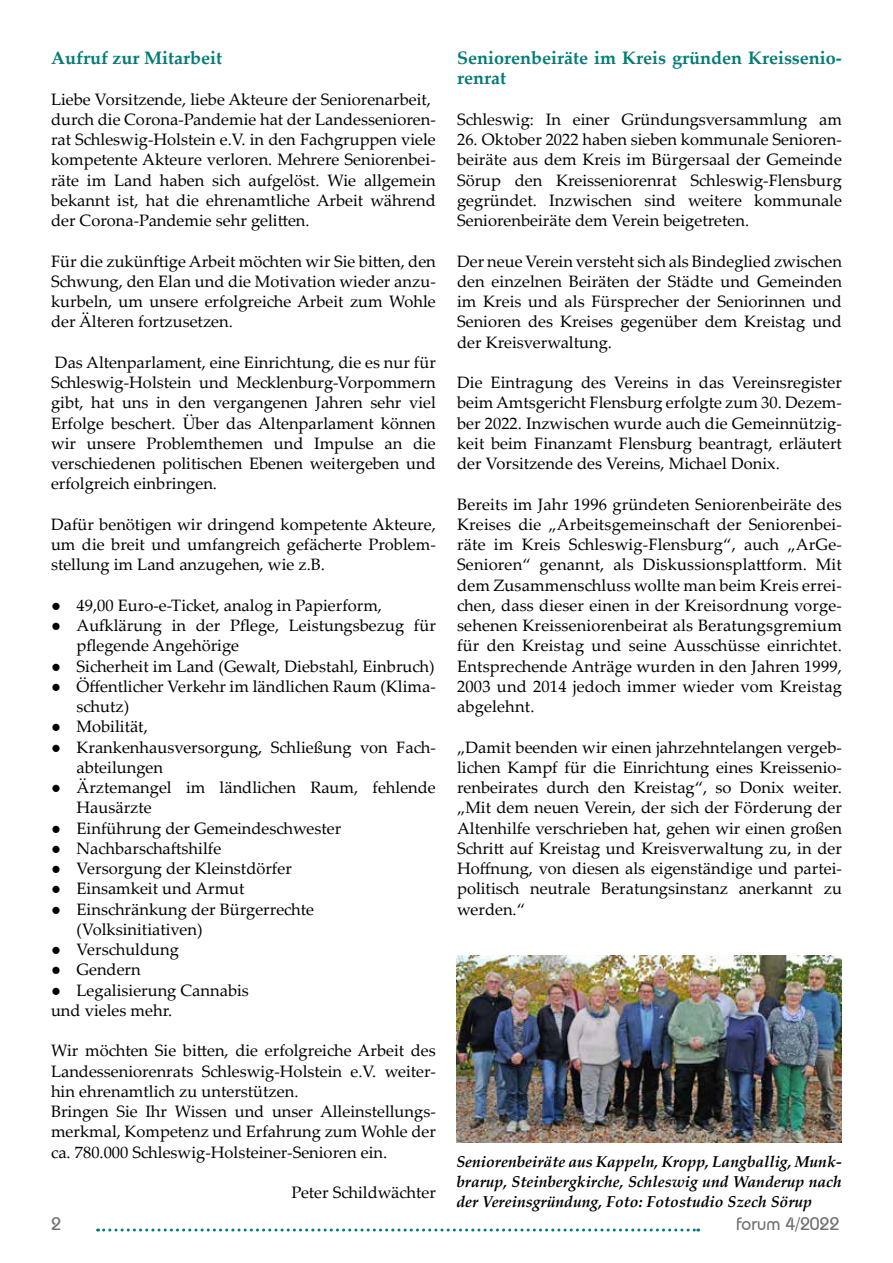
<style>
.page{position:relative;width:893px;height:1263px;background:#fff}
.page>*{position:absolute;margin:0;border:0;box-sizing:border-box;transform-origin:0 0}
.t1{font:700 18px/20.2px "Palatino Linotype";color:#007d75}
.t2{font:500 18px "Bauhaus IT Cby BT";color:#706f6f}
.t3{font:16.5px/20.2px "Palatino Linotype";color:#000}
.t4{font:italic 700 15.75px/20.2px "Palatino Linotype";color:#000;text-align:justify}
</style>
<div class="page">
<svg style="left:98px;top:1228px;width:601px;height:3px"></svg>
<img style="left:456px;top:955px;width:386px;height:187px">
<p class="t1" style="left:51px;top:47px;width:172px">Aufruf zur Mitarbeit</p>
<p class="t3" style="left:51px;top:88px;width:386px">Liebe Vorsitzende, liebe Akteure der Seniorenarbeit, durch die Corona-Pandemie hat der Landessenioren&shy;rat Schleswig-Holstein e.V. in den Fachgruppen viele kompetente Akteure verloren. Mehrere Seniorenbei&shy;räte im Land haben sich aufgelöst. Wie allgemein bekannt ist, hat die ehrenamtliche Arbeit während der Corona-Pandemie sehr gelitten.</p>
<p class="t3" style="left:51px;top:250px;width:386px;text-align:justify">Für die zukünftige Arbeit möchten wir Sie bitten, den Schwung, den Elan und die Motivation wieder anzu&shy;kurbeln, um unsere erfolgreiche Arbeit zum Wohle der Älteren fortzusetzen.</p>
<p class="t3" style="left:51px;top:352px;width:386px;text-align:justify">Das Altenparlament, eine Einrichtung, die es nur für Schleswig-Holstein und Mecklenburg-Vorpommern gibt, hat uns in den vergangenen Jahren sehr viel Erfolge beschert. Über das Altenparlament können wir unsere Problemthemen und Impulse an die verschiedenen politischen Ebenen weitergeben und erfolgreich einbringen.</p>
<p class="t3" style="left:51px;top:514px;width:386px;text-align:justify">Dafür benötigen wir dringend kompetente Akteure, um die breit und umfangreich gefächerte Problem&shy;stellung im Land anzugehen, wie z.B.</p>
<p class="t3" style="left:51px;top:595px;width:333px">● 49,00 Euro-e-Ticket, analog in Papierform,</p>
<p class="t3" style="left:77px;top:615px;width:361px;text-indent:-26px">● Aufklärung in der Pflege, Leistungsbezug für pflegende Angehörige</p>
<p class="t3" style="left:51px;top:655px;width:385px">● Sicherheit im Land (Gewalt, Diebstahl, Einbruch)</p>
<p class="t3" style="left:77px;top:676px;width:361px;text-indent:-26px">● Öffentlicher Verkehr im ländlichen Raum (Klima&shy;schutz)</p>
<p class="t3" style="left:51px;top:716px;width:98px">● Mobilität,</p>
<p class="t3" style="left:77px;top:736px;width:361px;text-indent:-26px">● Krankenhausversorgung, Schließung von Fach&shy;abteilungen</p>
<p class="t3" style="left:77px;top:777px;width:361px;text-indent:-26px">● Ärztemangel im ländlichen Raum, fehlende<br>Hausärzte</p>
<p class="t3" style="left:51px;top:817px;width:292px">● Einführung der Gemeindeschwester</p>
<p class="t3" style="left:51px;top:837px;width:172px">● Nachbarschaftshilfe</p>
<p class="t3" style="left:51px;top:858px;width:242px">● Versorgung der Kleinstdörfer</p>
<p class="t3" style="left:51px;top:878px;width:195px">● Einsamkeit und Armut</p>
<p class="t3" style="left:77px;top:898px;width:239px;text-indent:-26px">● Einschränkung der Bürgerrechte (Volksinitiativen)</p>
<p class="t3" style="left:51px;top:939px;width:129px">● Verschuldung</p>
<p class="t3" style="left:51px;top:959px;width:91px">● Gendern</p>
<p class="t3" style="left:51px;top:979px;width:199px">● Legalisierung Cannabis und vieles mehr.</p>
<p class="t3" style="left:51px;top:1040px;width:386px">Wir möchten Sie bitten, die erfolgreiche Arbeit des Landesseniorenrats Schleswig-Holstein e.V. weiter&shy;hin ehrenamtlich zu unterstützen.<br>Bringen Sie Ihr Wissen und unser Alleinstellungs&shy;merkmal, Kompetenz und Erfahrung zum Wohle der ca. 780.000 Schleswig-Holsteiner-Senioren ein.</p>
<p class="t3" style="left:292px;top:1182px;width:146px">Peter Schildwächter</p>
<p class="t1" style="left:457px;top:47px;width:386px">Seniorenbeiräte im Kreis gründen Kreissenio&shy;renrat</p>
<p class="t3" style="left:457px;top:109px;width:386px">Schleswig: In einer Gründungsversammlung am</p>
<p class="t3" style="left:457px;top:129px;width:386px;text-align:justify">26. Oktober 2022 haben sieben kommunale Senioren&shy;beiräte aus dem Kreis im Bürgersaal der Gemeinde Sörup den Kreisseniorenrat Schleswig-Flensburg gegründet. Inzwischen sind weitere kommunale Seniorenbeiräte dem Verein beigetreten.</p>
<p class="t3" style="left:457px;top:250px;width:386px;text-align:justify">Der neue Verein versteht sich als Bindeglied zwischen den einzelnen Beiräten der Städte und Gemeinden im Kreis und als Fürsprecher der Seniorinnen und Senioren des Kreises gegenüber dem Kreistag und der Kreisverwaltung.</p>
<p class="t3" style="left:457px;top:372px;width:386px;text-align:justify">Die Eintragung des Vereins in das Vereinsregister beim Amtsgericht Flensburg erfolgte zum 30. Dezem&shy;ber 2022. Inzwischen wurde auch die Gemeinnützig&shy;keit beim Finanzamt Flensburg beantragt, erläutert der Vorsitzende des Vereins, Michael Donix.</p>
<p class="t3" style="left:457px;top:493px;width:386px;text-align:justify">Bereits im Jahr 1996 gründeten Seniorenbeiräte des Kreises die „Arbeitsgemeinschaft der Seniorenbei&shy;räte im Kreis Schleswig-Flensburg“, auch „ArGe-Senioren“ genannt, als Diskussionsplattform. Mit dem Zusammenschluss wollte man beim Kreis errei&shy;chen, dass dieser einen in der Kreisordnung vorge&shy;sehenen Kreisseniorenbeirat als Beratungsgremium für den Kreistag und seine Ausschüsse einrichtet.<br>Entsprechende Anträge wurden in den Jahren 1999, 2003 und 2014 jedoch immer wieder vom Kreistag abgelehnt.</p>
<p class="t3" style="left:457px;top:736px;width:386px;text-align:justify">„Damit beenden wir einen jahrzehntelangen vergeb&shy;lichen Kampf für die Einrichtung eines Kreissenio&shy;renbeirates durch den Kreistag“, so Donix weiter. „Mit dem neuen Verein, der sich der Förderung der Altenhilfe verschrieben hat, gehen wir einen großen Schritt auf Kreistag und Kreisverwaltung zu, in der Hoffnung, von diesen als eigenständige und partei&shy;politisch neutrale Beratungsinstanz anerkannt zu werden.“</p>
<p class="t4" style="left:456px;top:1150px;width:387px">Seniorenbeiräte aus Kappeln, Kropp, Langballig, Munk&shy;brarup, Steinbergkirche, Schleswig und Wanderup nach der Vereinsgründung, Foto: Fotostudio Szech Sörup</p>
<p class="t2" style="left:51px;top:1213px;width:11px">2</p>
<p class="t2" style="left:736px;top:1212px;width:105px">forum 4/2022</p>
</div>
